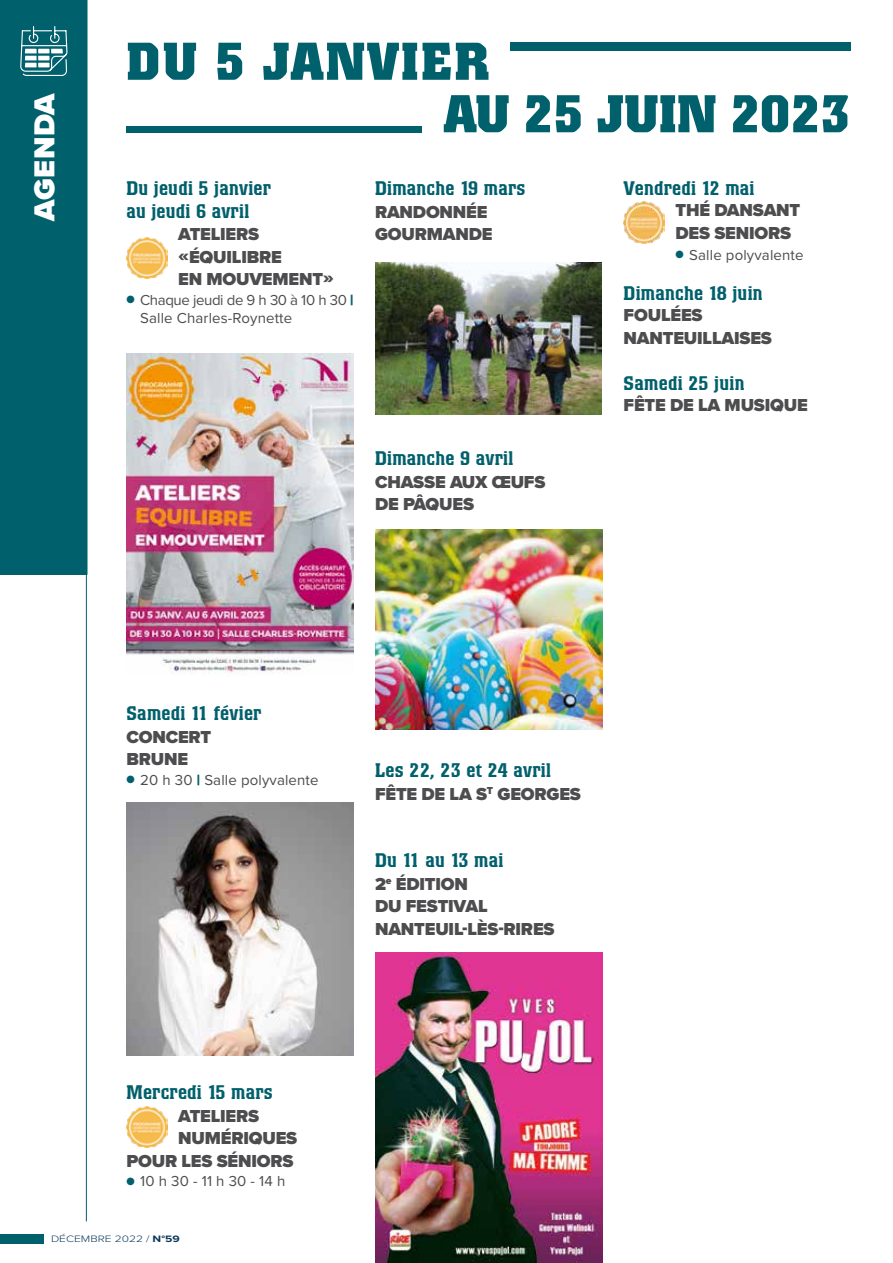
<style>
.page{position:relative;width:893px;height:1263px;background:#fff}
.page>*{position:absolute;margin:0;border:0;box-sizing:border-box;transform-origin:0 0}
.t1{font:700 52.5px/52.5px "Colossalis";letter-spacing:.01em;color:#00606c}
.t2{font:900 30px "Proxima Nova";letter-spacing:.015em;color:#fff}
.t3{font:500 19.5px/22.5px "Colossalis";letter-spacing:.015em;color:#00606c}
.t4{font:900 18px/22.5px "Proxima Nova";letter-spacing:-.01em;color:#4d4d4f}
.t5{font:15px/18px "Proxima Nova";letter-spacing:.01em;color:#4d4d4f}
.t6{font:300 9.6px "Proxima Nova";color:#0b395a;scale:1.25 1}
.s1{color:#00606c}
.s2{font-weight:900;color:#00606c}
.s3{font-weight:700}
</style>
<div class="page">
<div style="left:0;top:0;width:88px;height:575px;background:#00606c"></div>
<svg style="left:20px;top:25px;width:48px;height:52px"></svg>
<hr style="left:86px;top:0;width:1px;height:1221px;background:#00606c">
<img style="left:126px;top:237px;width:42px;height:41px">
<img style="left:126px;top:354px;width:228px;height:320px">
<img style="left:126px;top:802px;width:228px;height:253px">
<img style="left:126px;top:1106px;width:42px;height:41px">
<img style="left:375px;top:263px;width:227px;height:151px">
<img style="left:375px;top:529px;width:227px;height:201px">
<img style="left:375px;top:952px;width:227px;height:311px">
<div style="left:0;top:1234px;width:43px;height:9px;background:#00606c"></div>
<div style="left:511px;top:43px;width:340px;height:8px;background:#00606c"></div>
<div style="left:126px;top:126px;width:296px;height:6px;background:#00606c"></div>
<img style="left:624px;top:202px;width:41px;height:41px">
<h2 class="t2" style="left:22px;top:221px;width:130px;rotate:-90deg">AGENDA</h2>
<h1 class="t1" style="left:443px;top:36px;width:409px;text-indent:-317px">DU 5 JANVIER<br>AU 25 JUIN 2023</h1>
<p class="t3" style="left:126px;top:178px;width:146px">Du jeudi 5 janvier au jeudi 6 avril</p>
<p class="t4" style="left:178px;top:223px;width:157px">ATELIERS «ÉQUILIBRE<br>EN MOUVEMENT»</p>
<p class="t5" style="left:140px;top:290px;width:215px;text-indent:-14px"><span class="s1">●</span> Chaque jeudi de 9 h 30 à 10 h 30 <span class="s2">|<br></span>Salle Charles-Roynette</p>
<p class="t3" style="left:375px;top:178px;width:152px">Dimanche 19 mars</p>
<p class="t4" style="left:375px;top:200px;width:119px">RANDONNÉE<br>GOURMANDE</p>
<p class="t3" style="left:375px;top:448px;width:140px">Dimanche 9 avril</p>
<p class="t4" style="left:375px;top:470px;width:172px">CHASSE AUX ŒUFS<br>DE PÂQUES</p>
<p class="t3" style="left:624px;top:178px;width:132px">Vendredi 12 mai</p>
<p class="t4" style="left:675px;top:199px;width:126px">THÉ DANSANT<br>DES SENIORS</p>
<p class="t5" style="left:675px;top:245px;width:130px"><span class="s1">●</span> Salle polyvalente</p>
<p class="t3" style="left:624px;top:283px;width:141px">Dimanche 18 juin</p>
<p class="t4" style="left:624px;top:304px;width:150px">FOULÉES<br>NANTEUILLAISES</p>
<p class="t3" style="left:624px;top:373px;width:122px">Samedi 25 juin</p>
<p class="t4" style="left:624px;top:394px;width:186px">FÊTE DE LA MUSIQUE</p>
<p class="t3" style="left:126px;top:702px;width:136px">Samedi 11 févier</p>
<p class="t4" style="left:126px;top:725px;width:86px">CONCERT<br>BRUNE</p>
<p class="t5" style="left:126px;top:770px;width:194px"><span class="s1">●</span> 20 h 30 <span class="s2">|</span> Salle polyvalente</p>
<p class="t3" style="left:375px;top:760px;width:177px">Les 22, 23 et 24 avril</p>
<p class="t4" style="left:375px;top:782px;width:207px">FÊTE DE LA S<sup>T</sup> GEORGES</p>
<p class="t3" style="left:375px;top:850px;width:130px">Du 11 au 13 mai</p>
<p class="t4" style="left:375px;top:872px;width:181px">2<sup>e</sup> ÉDITION<br>DU FESTIVAL<br>NANTEUIL-LÈS-RIRES</p>
<p class="t3" style="left:126px;top:1081px;width:148px">Mercredi 15 mars</p>
<p class="t4" style="left:178px;top:1104px;width:83px">ATELIERS</p>
<p class="t4" style="left:178px;top:1127px;width:121px">NUMÉRIQUES</p>
<p class="t4" style="left:126px;top:1149px;width:169px">POUR LES SÉNIORS</p>
<p class="t5" style="left:126px;top:1172px;width:160px"><span class="s1">●</span> 10 h 30 - 11 h 30 - 14 h</p>
<p class="t6" style="left:51px;top:1231px;width:104px">DÉCEMBRE 2022 / <span class="s3">N°59</span></p>
</div>
